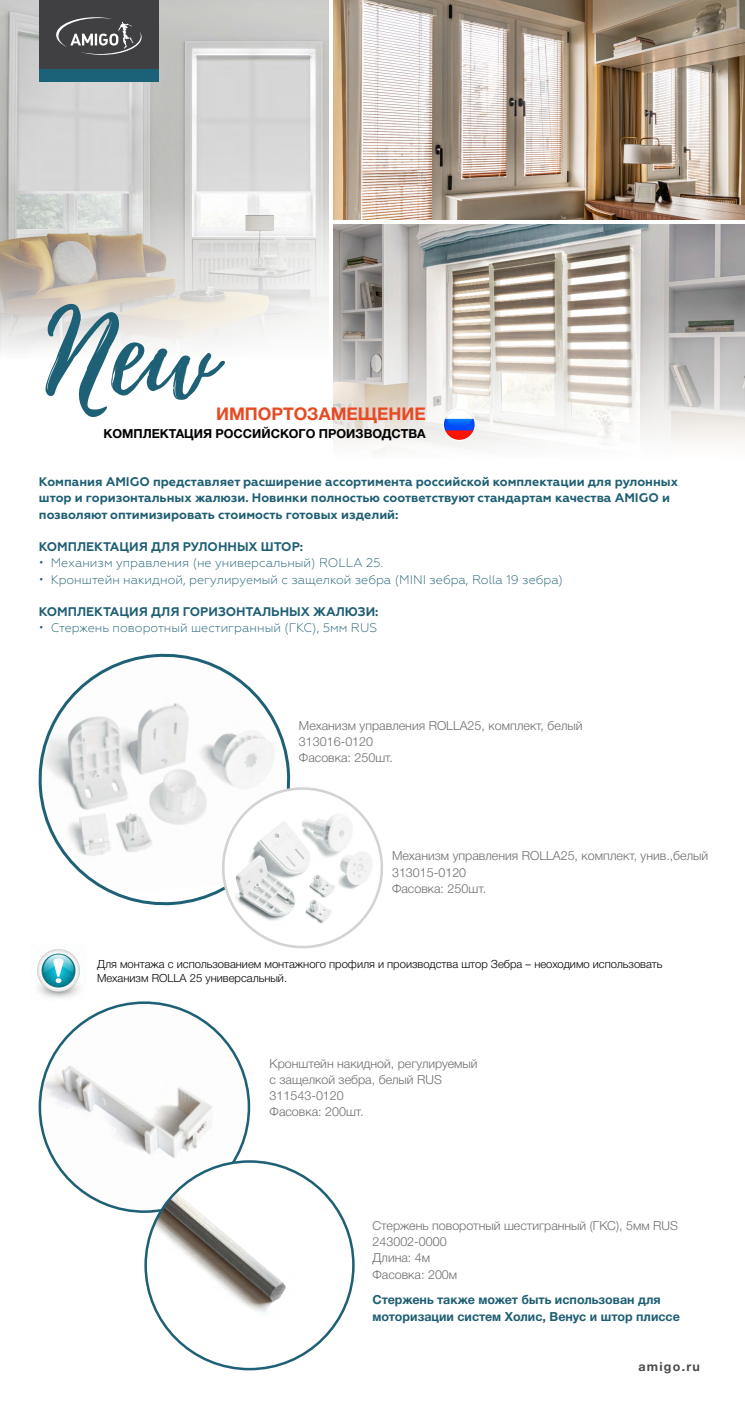
<style>
.page{position:relative;width:745px;height:1418px;background:#fff}
.page>*{position:absolute;margin:0;border:0;box-sizing:border-box;transform-origin:0 0}
.t1{font:114.25px "Playlist Script";color:#1e6076}
.t2{font:700 17.5px "Helvetica Neue Cyr";color:#e74b24}
.t3{font:300 12.5px/16.2px "Helvetica Neue Cyr";color:#6d6e71}
.t4{font:700 12.5px/16.2px "Geometria";color:#1e5e73}
.t5{font:300 12.5px "Geometria";color:#1e5e73}
.t6{font:700 12.5px/16.2px "Helvetica Neue Cyr";color:#1e5e73}
.t7{font:700 12.5px "Helvetica Neue Cyr";color:#000}
.t8{font:700 12.5px "Helvetica Neue Cyr";letter-spacing:.1em;color:#4a4a4c}
.t9{font:300 11.25px/13.5px "Helvetica Neue Cyr";color:#000}
</style>
<div class="page">
<svg style="left:38px;top:1001px;width:213px;height:213px"></svg>
<img style="left:0;top:0;width:328px;height:129px">
<svg style="left:38px;top:653px;width:253px;height:253px"></svg>
<img style="left:0;top:129px;width:329px;height:173px">
<img style="left:37px;top:949px;width:43px;height:49px">
<svg style="left:220px;top:785px;width:163px;height:164px"></svg>
<img style="left:146px;top:1161px;width:207px;height:207px;border-radius:104px">
<img style="left:333px;top:0;width:411px;height:220px">
<img style="left:333px;top:224px;width:411px;height:78px">
<svg style="left:328px;top:302px;width:416px;height:150px"></svg>
<svg style="left:0;top:201px;width:328px;height:152px"></svg>
<img style="left:443px;top:408px;width:32px;height:32px;border-radius:16px">
<div style="left:442px;top:408px;width:33px;height:33px;border:1px solid #fff;border-radius:50%"></div>
<div style="left:39px;top:0;width:119px;height:80px;background:#404042"></div>
<div style="left:39px;top:69px;width:119px;height:13px;background:#1b6279"></div>
<svg style="left:56px;top:17px;width:85px;height:38px"></svg>
<h1 class="t1" style="left:45px;top:272px;width:172px">New</h1>
<h2 class="t2" style="left:216px;top:404px;width:211px">ИМПОРТОЗАМЕЩЕНИЕ</h2>
<p class="t7" style="left:104px;top:426px;width:323px">КОМПЛЕКТАЦИЯ РОССИЙСКОГО ПРОИЗВОДСТВА</p>
<p class="t4" style="left:39px;top:473px;width:640px">Компания AMIGO представляет расширение ассортимента российской комплектации для рулонных штор и горизонтальных жалюзи. Новинки полностью соответствуют стандартам качества AMIGO и позволяют оптимизировать стоимость готовых изделий:</p>
<p class="t4" style="left:39px;top:538px;width:265px">КОМПЛЕКТАЦИЯ ДЛЯ РУЛОННЫХ ШТОР:</p>
<p class="t5" style="left:39px;top:556px;width:345px">• Механизм управления (не универсальный) ROLLA 25.</p>
<p class="t5" style="left:39px;top:572px;width:525px">• Кронштейн накидной, регулируемый с защелкой зебра (MINI зебра, Rolla 19 зебра)</p>
<p class="t4" style="left:39px;top:603px;width:341px">КОМПЛЕКТАЦИЯ ДЛЯ ГОРИЗОНТАЛЬНЫХ ЖАЛЮЗИ:</p>
<p class="t5" style="left:39px;top:621px;width:339px">• Стержень поворотный шестигранный (ГКС), 5мм RUS</p>
<p class="t3" style="left:299px;top:717px;width:285px">Механизм управления ROLLA25, комплект, белый<br>313016-0120<br>Фасовка: 250шт.</p>
<p class="t3" style="left:392px;top:847px;width:317px">Механизм управления ROLLA25, комплект, унив.,белый<br>313015-0120<br>Фасовка: 250шт.</p>
<p class="t9" style="left:97px;top:957px;width:566px">Для монтажа с использованием монтажного профиля и производcтва штор Зебра – неоходимо использовать<br>Механизм ROLLA 25 универсальный.</p>
<p class="t3" style="left:269px;top:1055px;width:209px">Кронштейн накидной, регулируемый с защелкой зебра, белый RUS<br>311543-0120<br>Фасовка: 200шт.</p>
<p class="t3" style="left:372px;top:1217px;width:307px">Стержень поворотный шестигранный (ГКС), 5мм RUS<br>243002-0000<br>Длина: 4м<br>Фасовка: 200м</p>
<p class="t6" style="left:372px;top:1291px;width:309px">Стержень также может быть использован для моторизации систем Холис, Венус и штор плиссе</p>
<p class="t8" style="left:638px;top:1359px;width:63px">amigo.ru</p>
</div>
